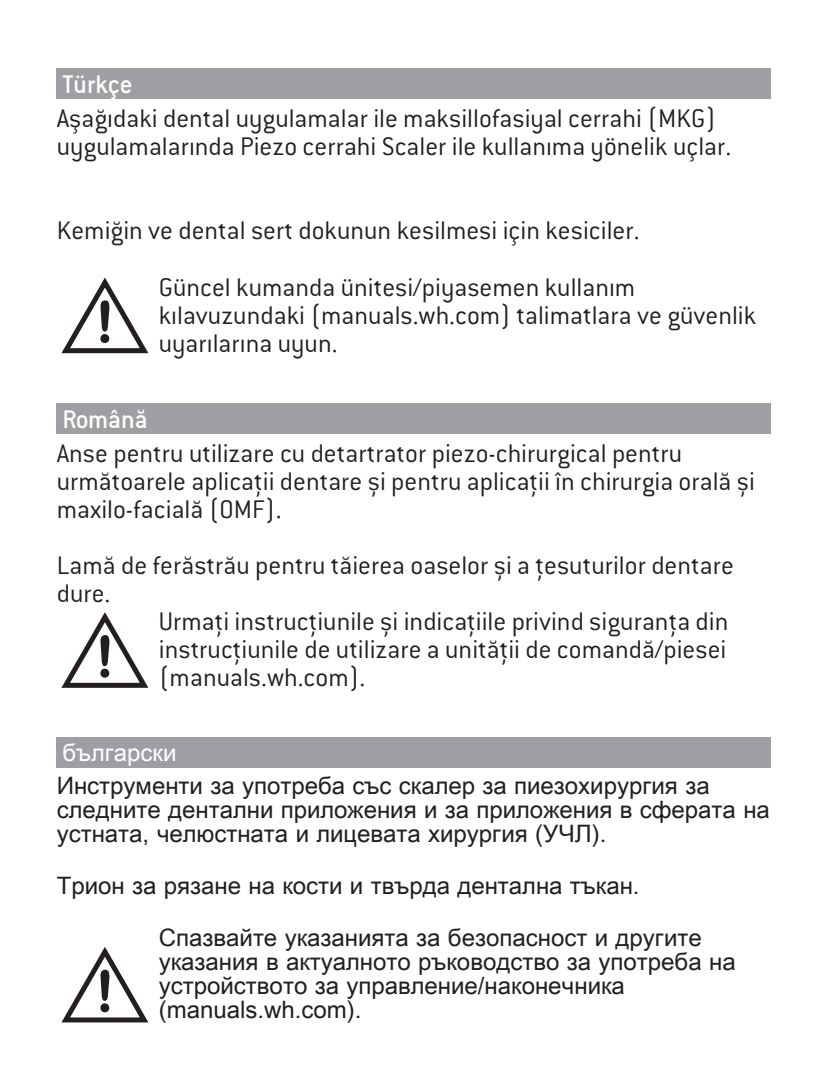
<style>
.page{position:relative;width:828px;height:1089px;background:#fff}
.page>*{position:absolute;margin:0;border:0;box-sizing:border-box;transform-origin:0 0}
.t1{font:300 28px/28px "Conduit ITC Pro";color:#231f20}
.t2{font:500 28px "Conduit ITC Pro";color:#fff}
.t3{font:24px/24px "Arial Unicode MS";color:#231f20}
.t4{font:24px "Arial Unicode MS";color:#fff}
</style>
<div class="page">
<div style="left:57px;top:68px;width:714px;height:31px;background:#9d9fa2"></div>
<div style="left:57px;top:403px;width:714px;height:30px;background:#9d9fa2"></div>
<div style="left:57px;top:737px;width:714px;height:31px;background:#9d9fa2"></div>
<svg style="left:61px;top:277px;width:87px;height:76px"></svg>
<svg style="left:61px;top:612px;width:87px;height:76px"></svg>
<svg style="left:61px;top:947px;width:87px;height:75px"></svg>
<p class="t2" style="left:62px;top:69px;width:72px">Türkçe</p>
<p class="t1" style="left:57px;top:105px;width:676px">Aşağıdaki dental uygulamalar ile maksillofasiyal cerrahi (MKG) uygulamalarında Piezo cerrahi Scaler ile kullanıma yönelik uçlar.</p>
<p class="t1" style="left:57px;top:203px;width:584px;line-height:56px;text-align:right">Kemiğin ve dental sert dokunun kesilmesi için kesiciler.<br>Güncel kumanda ünitesi/piyasemen kullanım</p>
<p class="t1" style="left:159px;top:301px;width:599px">kılavuzundaki (manuals.wh.com) talimatlara ve güvenlik uyarılarına uyun.</p>
<p class="t2" style="left:62px;top:403px;width:87px">Română</p>
<p class="t1" style="left:57px;top:439px;width:700px">Anse pentru utilizare cu detartrator piezo-chirurgical pentru următoarele aplicații dentare și pentru aplicații în chirurgia orală și maxilo-facială (OMF).</p>
<p class="t1" style="left:57px;top:551px;width:678px">Lamă de ferăstrău pentru tăierea oaselor și a țesuturilor dentare dure.</p>
<p class="t1" style="left:159px;top:607px;width:571px;text-align:justify">Urmați instrucțiunile și indicațiile privind siguranța din instrucțiunile de utilizare a unității de comandă/piesei (manuals.wh.com).</p>
<p class="t4" style="left:62px;top:735px;width:116px">български</p>
<p class="t3" style="left:57px;top:773px;width:715px">Инструменти за употреба със скалер за пиезохирургия за следните дентални приложения и за приложения в сферата на устната, челюстната и лицевата хирургия (УЧЛ).</p>
<p class="t3" style="left:159px;top:859px;width:544px;line-height:52px;text-indent:-102px">Tрион за рязане на кости и твърда дентална тъкан.<br>Спазвайте указанията за безопасност и другите</p>
<p class="t3" style="left:159px;top:949px;width:578px">указания в актуалното ръководство за употреба на устройството за управление/наконечника (manuals.wh.com).</p>
</div>
